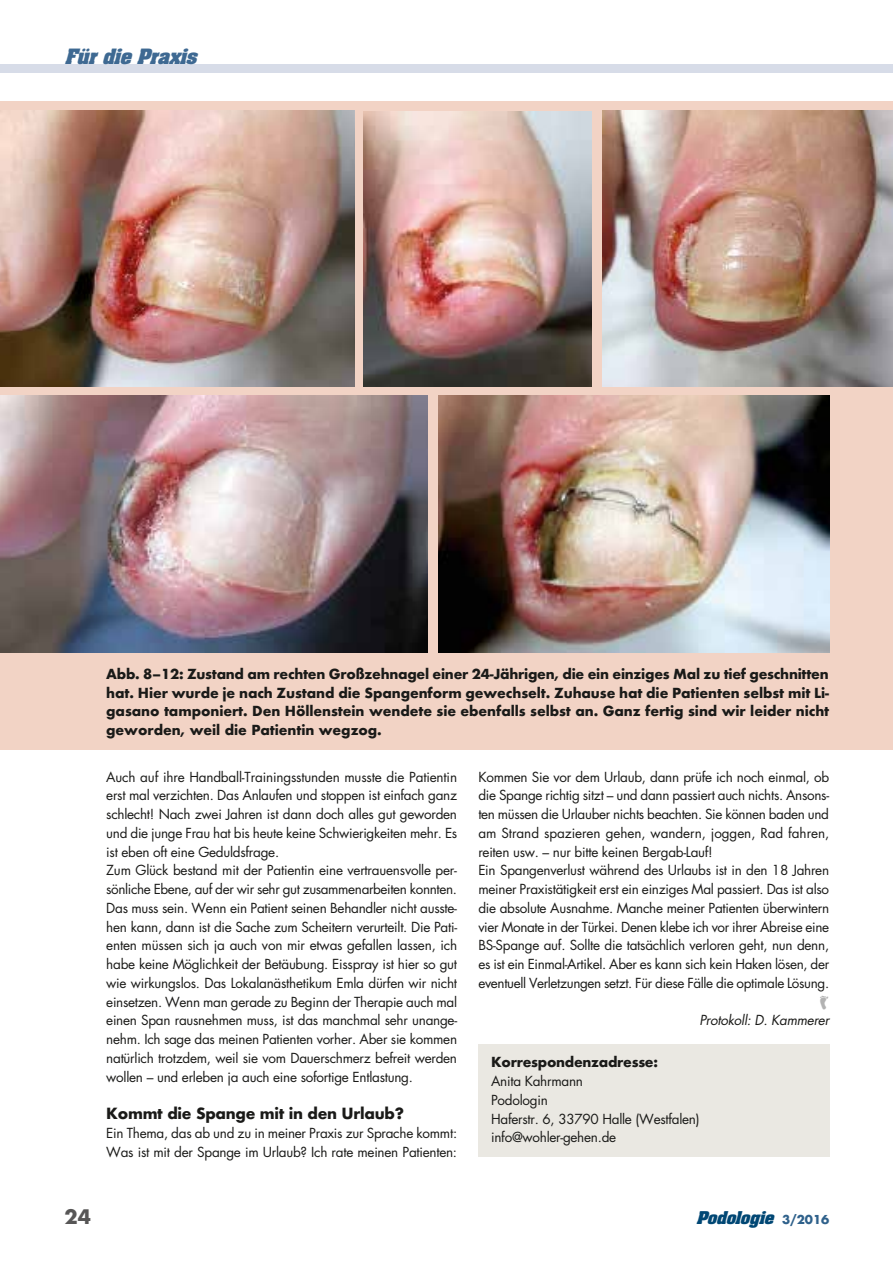
<style>
.page{position:relative;width:893px;height:1263px;background:#fff}
.page>*{position:absolute;margin:0;border:0;box-sizing:border-box;transform-origin:0 0}
.t1{font:700 19.5px "Futura";color:#575656}
.t2{font:italic 700 18px "Aachen";color:#3e6992}
.t3{font:700 15px "Futura";letter-spacing:-.02em;color:#1a1a18}
.t4{font:italic 700 15px "Aachen";color:#004774}
.t5{font:13.5px/18.8px "Futura";letter-spacing:-.02em;color:#1a1a18}
.t6{font:700 13.5px/18.8px "Futura";letter-spacing:-.005em;color:#1a1a18;text-align:justify}
.t7{font:italic 13.5px "Futura";letter-spacing:-.02em;color:#1a1a18}
.s1{font-family:"Futura";font-style:normal;font-size:12px;color:#2f618b}
</style>
<div class="page">
<div style="left:0;top:101px;width:893px;height:648px;background:#f2d3c5"></div>
<div style="left:478px;top:1044px;width:351px;height:113px;background:#eae8e2"></div>
<div style="left:0;top:64px;width:893px;height:9px;background:#d7dce8"></div>
<img style="left:364px;top:112px;width:228px;height:274px">
<img style="left:602px;top:111px;width:291px;height:275px">
<img style="left:0;top:395px;width:427px;height:258px">
<img style="left:438px;top:395px;width:391px;height:258px">
<img style="left:0;top:111px;width:354px;height:275px">
<h2 class="t2" style="left:65px;top:43px;width:140px">FürdiePraxis</h2>
<p class="t6" style="left:106px;top:664px;width:724px">Abb. 8–12: Zustand am rechten Großzehnagel einer 24-Jährigen, die ein einziges Mal zu tief geschnitten hat. Hier wurde je nach Zustand die Spangenform gewechselt. Zuhause hat die Patienten selbst mit Li&shy;gasano tamponiert. Den Höllenstein wendete sie ebenfalls selbst an. Ganz fertig sind wir leider nicht geworden, weil die Patientin wegzog.</p>
<p class="t5" style="left:106px;top:767px;width:352px">Auch auf ihre Handball-Trainingsstunden musste die Patientin erst mal verzichten. Das Anlaufen und stoppen ist einfach ganz schlecht! Nach zwei Jahren ist dann doch alles gut geworden und die junge Frau hat bis heute keine Schwierigkeiten mehr. Es ist eben oft eine Geduldsfrage.<br>Zum Glück bestand mit der Patientin eine vertrauensvolle per&shy;sönliche Ebene, auf der wir sehr gut zusammenarbeiten konnten.<br>Das muss sein. Wenn ein Patient seinen Behandler nicht ausste&shy;hen kann, dann ist die Sache zum Scheitern verurteilt. Die Pati&shy;enten müssen sich ja auch von mir etwas gefallen lassen, ich habe keine Möglichkeit der Betäubung. Eisspray ist hier so gut wie wirkungslos. Das Lokalanästhetikum Emla dürfen wir nicht einsetzen. Wenn man gerade zu Beginn der Therapie auch mal einen Span rausnehmen muss, ist das manchmal sehr unange&shy;nehm. Ich sage das meinen Patienten vorher. Aber sie kommen natürlich trotzdem, weil sie vom Dauerschmerz befreit werden wollen – und erleben ja auch eine sofortige Entlastung.</p>
<p class="t3" style="left:106px;top:1102px;width:299px">Kommt die Spange mit in den Urlaub?</p>
<p class="t5" style="left:106px;top:1123px;width:352px">Ein Thema, das ab und zu in meiner Praxis zur Sprache kommt:<br>Was ist mit der Spange im Urlaub? Ich rate meinen Patienten:</p>
<p class="t5" style="left:478px;top:767px;width:352px">Kommen Sie vor dem Urlaub, dann prüfe ich noch einmal, ob die Spange richtig sitzt – und dann passiert auch nichts. Ansons&shy;ten müssen die Urlauber nichts beachten. Sie können baden und am Strand spazieren gehen, wandern, joggen, Rad fahren, reiten usw. – nur bitte keinen Bergab-Lauf!<br>Ein Spangenverlust während des Urlaubs ist in den 18 Jahren meiner Praxistätigkeit erst ein einziges Mal passiert. Das ist also die absolute Ausnahme. Manche meiner Patienten überwintern vier Monate in der Türkei. Denen klebe ich vor ihrer Abreise eine BS-Spange auf. Sollte die tatsächlich verloren geht, nun denn, es ist ein Einmal-Artikel. Aber es kann sich kein Haken lösen, der eventuell Verletzungen setzt. Für diese Fälle die optimale Lösung.</p>
<p class="t7" style="left:699px;top:1011px;width:131px">Protokoll: D. Kammerer</p>
<p class="t6" style="left:491px;top:1053px;width:168px">Korrespondenzadresse:</p>
<p class="t5" style="left:491px;top:1071px;width:210px">Anita Kahrmann<br>Podologin<br>Haferstr. 6, 33790 Halle (Westfalen) info@wohler-gehen.de</p>
<h1 class="t1" style="left:65px;top:1202px;width:28px">24</h1>
<p class="t4" style="left:696px;top:1207px;width:134px">Podologie <span class="s1">3 / 2 0 1 6</span></p>
</div>
